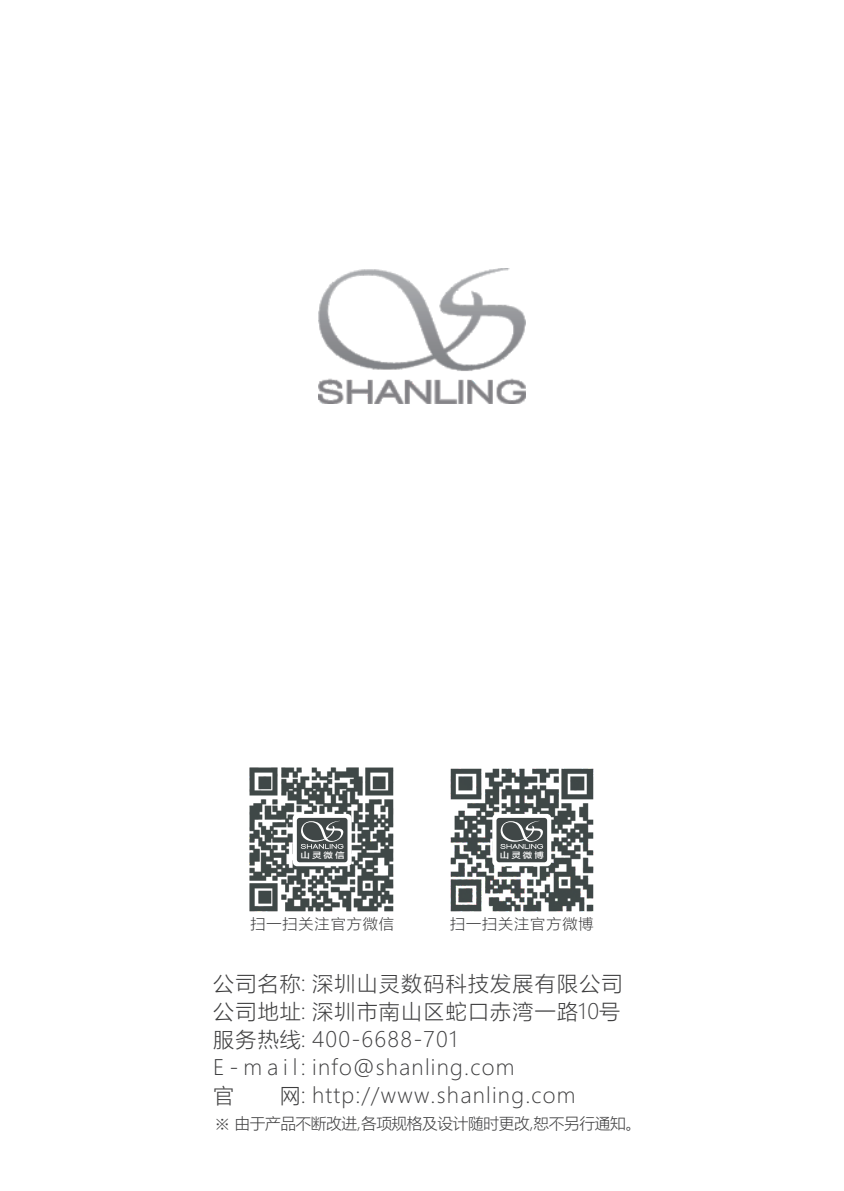
<style>
.page{position:relative;width:844px;height:1191px;background:#fff}
.page>*{position:absolute;margin:0;border:0;box-sizing:border-box;transform-origin:0 0}
.t1{font:300 21px/28px "Microsoft Ya Hei";letter-spacing:.06em;color:#3e3e3f}
.t2{font:300 15.75px "Microsoft Ya Hei";letter-spacing:-.03em;color:#3e3e3f}
.t3{font:300 14.7px "Microsoft Ya Hei";letter-spacing:.06em;color:#3e3e3f}
.t4{font:8.05px "FZLTZHK GBK1 0";letter-spacing:.22em;color:#fff;scale:1.16 1}
.s1{font-family:"Sim Sun";font-weight:400}
</style>
<div class="page">
<img style="left:450px;top:768px;width:144px;height:144px">
<img style="left:249px;top:767px;width:145px;height:145px">
<svg style="left:292px;top:814px;width:59px;height:52px"></svg>
<img style="left:319px;top:268px;width:206px;height:136px">
<svg style="left:492px;top:814px;width:59px;height:52px"></svg>
<p class="t4" style="left:300px;top:851px;width:40px">山灵微信</p>
<p class="t4" style="left:499px;top:851px;width:40px">山灵微博</p>
<p class="t3" style="left:250px;top:917px;width:145px">扫一扫关注官方微信</p>
<p class="t3" style="left:450px;top:917px;width:145px">扫一扫关注官方微博</p>
<p class="t1" style="left:213px;top:971px;width:411px">公司名称: 深圳山灵数码科技发展有限公司公司地址: 深圳市南山区蛇口赤湾一路10号服务热线: 400-6688-701<br>E - m a i l: info@shanling.com<br>官</p>
<p class="t1" style="left:280px;top:1082px;width:297px">网: http://www.shanling.com</p>
<p class="t2" style="left:214px;top:1116px;width:428px"><span class="s1">※</span> 由于产品不断改进,各项规格及设计随时更改,恕不另行通知。</p>
</div>
